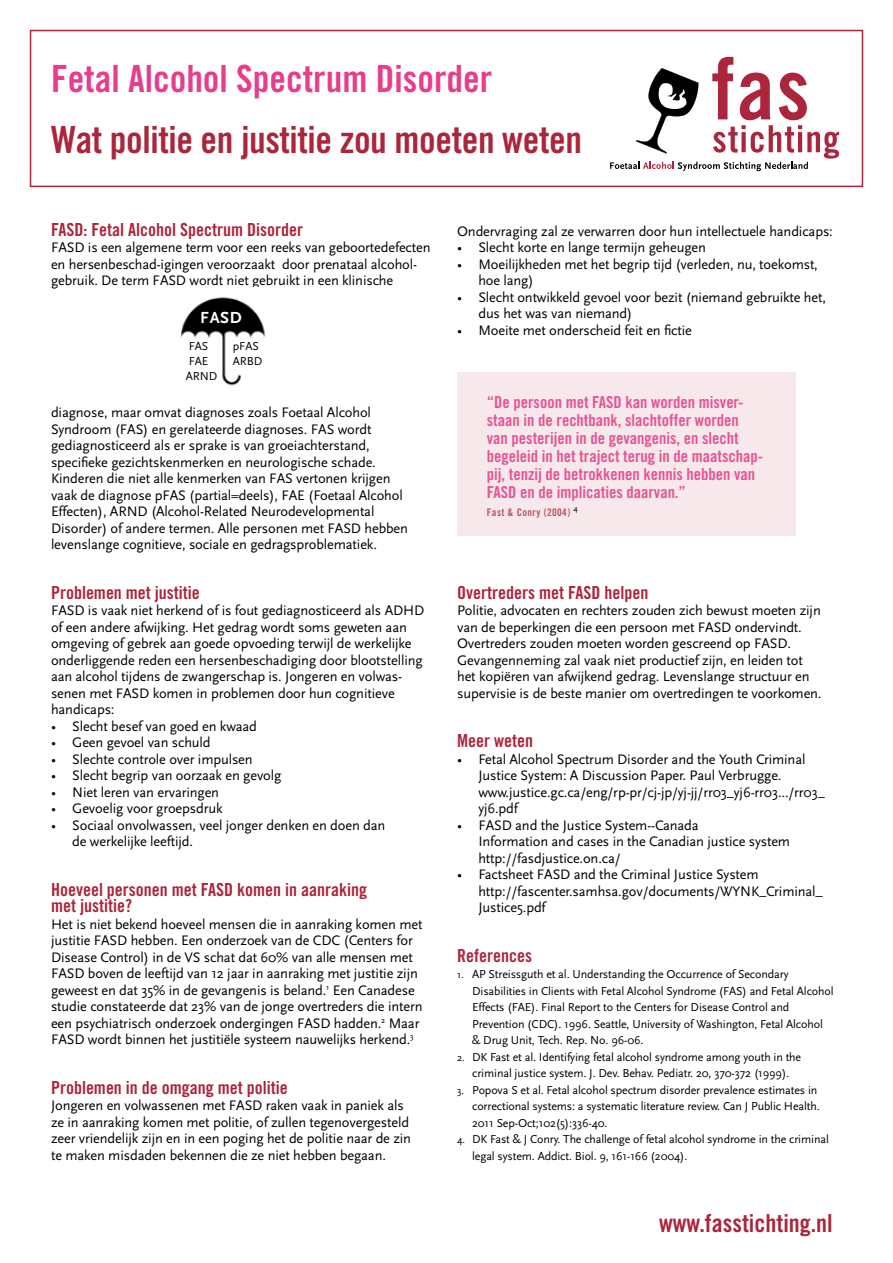
<style>
.page{position:relative;width:893px;height:1263px;background:#fff}
.page>*{position:absolute;margin:0;border:0;box-sizing:border-box;transform-origin:0 0}
.t1{font:37.5px "Trade Gothic Bold Cond Twenty";letter-spacing:-.01em;color:#ab263c}
.t2{font:37.5px "Trade Gothic Bold Cond Twenty";color:#e63d8c}
.t3{font:24.75px "Trade Gothic Bold Cond Twenty";color:#ab263c}
.t4{font:18px/16.5px "Trade Gothic Bold Cond Twenty";color:#ab263c}
.t5{font:700 16.8px "Scala Sans";color:#fff}
.t6{font:16.5px/18px "Trade Gothic Bold Cond Twenty";color:#e75294}
.t7{font:14.4px/16.5px "Scala Sans";letter-spacing:-.01em;color:#000}
.t8{font:12px/16.5px "Scala Sans";letter-spacing:-.01em;color:#000}
.t9{font:10.5px "Trade Gothic Bold Cond Twenty";letter-spacing:.04em;color:#bb5163}
.t10{font:8.4px "Scala Sans";color:#000}
.s1{font-size:10.5px}
</style>
<div class="page">
<div style="left:457px;top:372px;width:339px;height:164px;background:#f7e9eb"></div>
<img style="left:180px;top:297px;width:86px;height:89px">
<svg style="left:610px;top:57px;width:229px;height:114px"></svg>
<div style="left:30px;top:30px;width:833px;height:157px;border:2px solid #ab263c"></div>
<h1 class="t2" style="left:51px;top:56px;width:443px">Fetal Alcohol Spectrum Disorder</h1>
<h1 class="t1" style="left:51px;top:117px;width:532px">Wat politie en justitie zou moeten weten</h1>
<p class="t4" style="left:51px;top:221px;width:254px">FASD: Fetal Alcohol Spectrum Disorder</p>
<p class="t7" style="left:51px;top:239px;width:381px">FASD is een algemene term voor een reeks van geboortedefecten en hersenbeschad-igingen veroorzaakt door prenataal alcohol&shy;gebruik. De term FASD wordt niet gebruikt in een klinische</p>
<p class="t5" style="left:200px;top:308px;width:43px">FASD</p>
<p class="t8" style="left:189px;top:338px;width:6px">fas</p>
<p class="t8" style="left:233px;top:338px;width:14px">pfas</p>
<p class="t8" style="left:186px;top:354px;width:13px;line-height:15px">faearbd arnd</p>
<p class="t7" style="left:51px;top:404px;width:358px">diagnose, maar omvat diagnoses zoals Foetaal Alcohol Syndroom (FAS) en gerelateerde diagnoses. FAS wordt gediagnosticeerd als er sprake is van groeiachterstand, specifieke gezichtskenmerken en neurologische schade.<br>Kinderen die niet alle kenmerken van FAS vertonen krijgen vaak de diagnose pFAS (partial=deels), FAE (Foetaal Alcohol Effecten), ARND (Alcohol-Related Neurodevelopmental Disorder) of andere termen. Alle personen met FASD hebben levenslange cognitieve, sociale en gedragsproblematiek.</p>
<p class="t4" style="left:51px;top:584px;width:150px">Problemen met justitie</p>
<p class="t7" style="left:51px;top:602px;width:375px">FASD is vaak niet herkend of is fout gediagnosticeerd als ADHD of een andere afwijking. Het gedrag wordt soms geweten aan omgeving of gebrek aan goede opvoeding terwijl de werkelijke onderliggende reden een hersenbeschadiging door blootstelling aan alcohol tijdens de zwangerschap is. Jongeren en volwas&shy;senen met FASD komen in problemen door hun cognitieve handicaps:</p>
<p class="t7" style="left:51px;top:718px;width:207px">• Slecht besef van goed en kwaad</p>
<p class="t7" style="left:51px;top:734px;width:161px">• Geen gevoel van schuld</p>
<p class="t7" style="left:51px;top:751px;width:203px">• Slechte controle over impulsen</p>
<p class="t7" style="left:51px;top:767px;width:232px">• Slecht begrip van oorzaak en gevolg</p>
<p class="t7" style="left:51px;top:784px;width:170px">• Niet leren van ervaringen</p>
<p class="t7" style="left:51px;top:800px;width:173px">• Gevoelig voor groepsdruk</p>
<p class="t7" style="left:72px;top:817px;width:315px;text-indent:-21px">• Sociaal onvolwassen, veel jonger denken en doen dan de werkelijke leeftijd.</p>
<p class="t4" style="left:51px;top:881px;width:318px">Hoeveel personen met FASD komen in aanraking met justitie?</p>
<p class="t7" style="left:51px;top:916px;width:373px">Het is niet bekend hoeveel mensen die in aanraking komen met justitie FASD hebben. Een onderzoek van de CDC (Centers for Disease Control) in de VS schat dat 60% van alle mensen met FASD boven de leeftijd van 12 jaar in aanraking met justitie zijn geweest en dat 35% in de gevangenis is beland.<sup>1</sup> Een Canadese studie constateerde dat 23% van de jonge overtreders die intern een psychiatrisch onderzoek ondergingen FASD hadden.<sup>2</sup> Maar FASD wordt binnen het justitiële systeem nauwelijks herkend.<sup>3</sup></p>
<p class="t4" style="left:51px;top:1079px;width:238px">Problemen in de omgang met politie</p>
<p class="t7" style="left:51px;top:1097px;width:362px">Jongeren en volwassenen met FASD raken vaak in paniek als ze in aanraking komen met politie, of zullen tegenovergesteld zeer vriendelijk zijn en in een poging het de politie naar de zin te maken misdaden bekennen die ze niet hebben begaan.</p>
<p class="t7" style="left:457px;top:223px;width:377px">Ondervraging zal ze verwarren door hun intellectuele handicaps:</p>
<p class="t7" style="left:457px;top:239px;width:250px">• Slecht korte en lange termijn geheugen</p>
<p class="t7" style="left:478px;top:256px;width:341px;text-indent:-21px">• Moeilijkheden met het begrip tijd (verleden, nu, toekomst, hoe lang)</p>
<p class="t7" style="left:478px;top:289px;width:349px;text-indent:-21px">• Slecht ontwikkeld gevoel voor bezit (niemand gebruikte het, dus het was van niemand)</p>
<p class="t7" style="left:457px;top:322px;width:236px">• Moeite met onderscheid feit en fictie</p>
<p class="t6" style="left:487px;top:393px;width:278px">“De persoon met FASD kan worden misver&shy;staan in de rechtbank, slachtoffer worden van pesterijen in de gevangenis, en slecht begeleid in het traject terug in de maatschap&shy;pij, tenzij de betrokkenen kennis hebben van FASD en de implicaties daarvan.”</p>
<p class="t9" style="left:487px;top:506px;width:85px">Fast &amp; Conry (2004)</p>
<p class="t10" style="left:573px;top:504px;width:6px">4</p>
<p class="t4" style="left:457px;top:584px;width:193px">Overtreders met FASD helpen</p>
<p class="t7" style="left:457px;top:602px;width:366px">Politie, advocaten en rechters zouden zich bewust moeten zijn van de beperkingen die een persoon met FASD ondervindt.<br>Overtreders zouden moeten worden gescreend op FASD.<br>Gevangenneming zal vaak niet productief zijn, en leiden tot het kopiëren van afwijkend gedrag. Levenslange structuur en supervisie is de beste manier om overtredingen te voorkomen.</p>
<p class="t4" style="left:457px;top:732px;width:77px">Meer weten</p>
<p class="t7" style="left:478px;top:751px;width:348px;text-indent:-21px">• Fetal Alcohol Spectrum Disorder and the Youth Criminal Justice System: A Discussion Paper. Paul Verbrugge. www.justice.gc.ca/eng/rp-pr/cj-jp/yj-jj/rr03_yj6-rr03.../rr03_ yj6.pdf</p>
<p class="t7" style="left:478px;top:817px;width:313px;text-indent:-21px">• FASD and the Justice System--Canada<br>Information and cases in the Canadian justice system http://fasdjustice.on.ca/</p>
<p class="t7" style="left:478px;top:866px;width:346px;text-indent:-21px">• Factsheet FASD and the Criminal Justice System http://fascenter.samhsa.gov/documents/WYNK_Criminal_<br>Justice5.pdf</p>
<p class="t4" style="left:457px;top:947px;width:76px">References</p>
<p class="t8" style="left:472px;top:966px;width:363px;text-indent:-15px"><span class="s1">1.</span> AP Streissguth et al. Understanding the Occurrence of Secondary Disabilities in Clients with Fetal Alcohol Syndrome (FAS) and Fetal Alcohol Effects (FAE). Final Report to the Centers for Disease Control and Prevention (CDC). 1996. Seattle, University of Washington, Fetal Alcohol &amp; Drug Unit, Tech. Rep. No. 96-06.</p>
<p class="t8" style="left:457px;top:1049px;width:346px;text-align:center"><span class="s1">2.</span> DK Fast et al. Identifying fetal alcohol syndrome among youth in the criminal justice system. J. Dev. Behav. Pediatr. 20, 370-372 (1999).</p>
<p class="t8" style="left:472px;top:1082px;width:349px;text-indent:-15px"><span class="s1">3.</span> Popova S et al. Fetal alcohol spectrum disorder prevalence estimates in correctional systems: a systematic literature review. Can J Public Health.<br>2011 Sep-Oct;102(5):336-40.</p>
<p class="t8" style="left:472px;top:1131px;width:358px;text-indent:-15px"><span class="s1">4.</span> DK Fast &amp; J Conry. The challenge of fetal alcohol syndrome in the criminal legal system. Addict. Biol. 9, 161-166 (2004).</p>
<h2 class="t3" style="left:659px;top:1208px;width:175px">www.fasstichting.nl</h2>
</div>
